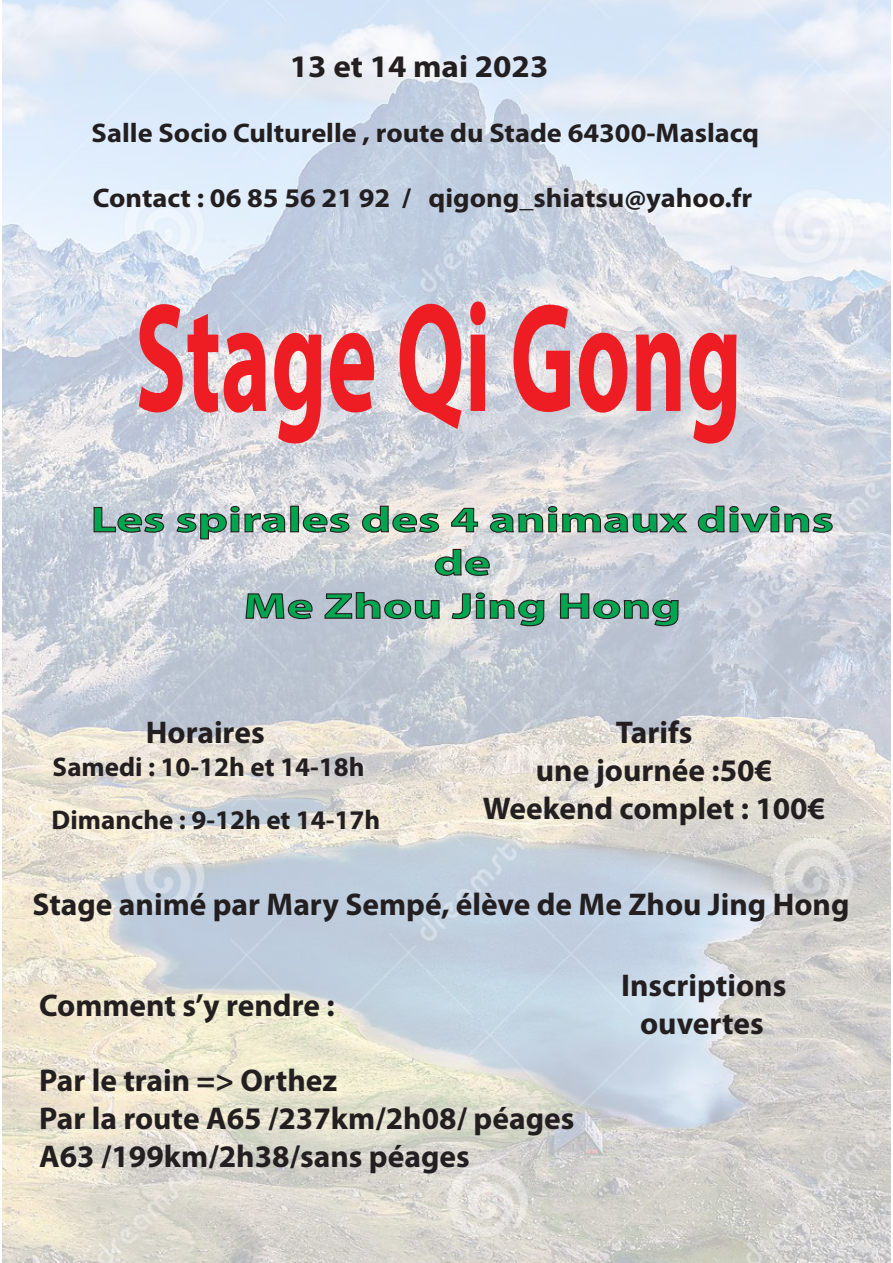
<style>
.page{position:relative;width:893px;height:1263px;background:#fff}
.page>*{position:absolute;margin:0;border:0;box-sizing:border-box;transform-origin:0 0}
.t1{font:700 156.15px "Myriad Pro";color:#ee1d23;scale:.61 1}
.t2{font:700 36px/43.2px "Myriad Pro";color:#00a54f;text-align:center;scale:1.41 1}
.t3{font:700 31.5px/37.8px "Myriad Pro";color:#231f20;text-align:center}
.t4{font:700 31.5px "Myriad Pro";color:#231f20;scale:1.05 1}
.t5{font:700 27px "Myriad Pro";color:#231f20;scale:1.05 1}
.t6{font:700 27px/53.1px "Myriad Pro";color:#231f20}
</style>
<div class="page">
<img style="left:3px;top:0;width:887px;height:1263px">
<svg style="left:93px;top:506px;width:72px;height:27px;background:#a7adb7"></svg>
<svg style="left:176px;top:505px;width:110px;height:35px;background:#bbbdc3"></svg>
<div style="left:290px;top:506px;width:9px;height:26px;border:1px solid #231f20"></div>
<svg style="left:302px;top:513px;width:48px;height:20px"></svg>
<svg style="left:361px;top:505px;width:79px;height:28px;background:#c5bfbb"></svg>
<svg style="left:450px;top:507px;width:29px;height:26px"></svg>
<svg style="left:489px;top:505px;width:200px;height:28px;background:#bbbabd"></svg>
<svg style="left:697px;top:505px;width:136px;height:28px;background:#b4b6bd"></svg>
<svg style="left:434px;top:548px;width:56px;height:28px;background:#b6b7ba"></svg>
<svg style="left:245px;top:593px;width:68px;height:27px;background:#9da3ae"></svg>
<svg style="left:324px;top:591px;width:116px;height:29px;background:#a4abb5"></svg>
<svg style="left:451px;top:592px;width:94px;height:35px;background:#b9bbbf"></svg>
<svg style="left:559px;top:593px;width:120px;height:34px;background:#acb1bc"></svg>
<p class="t4" style="left:290px;top:46px;width:248px">13 et 14 mai 2023</p>
<p class="t5" style="left:92px;top:115px;width:637px">Salle Socio Culturelle , route du Stade 64300-Maslacq</p>
<p class="t5" style="left:93px;top:180px;width:629px">Contact : 06 85 56 21 92 / qigong_shiatsu@yahoo.fr</p>
<h1 class="t1" style="left:135px;top:256px;width:996px">Stage Qi Gong</h1>
<p class="t2" style="left:91px;top:497px;width:528px">Les spirales des 4 animaux divins de<br>Me Zhou Jing Hong</p>
<p class="t3" style="left:146px;top:713px;width:120px">Horaires</p>
<p class="t6" style="left:52px;top:739px;width:330px">Samedi : 10-12h et 14-18h<br>Dimanche : 9-12h et 14-17h</p>
<p class="t3" style="left:483px;top:713px;width:344px">Tarifs<br>une journée :50€<br>Weekend complet : 100€</p>
<p class="t3" style="left:32px;top:884px;width:818px">Stage animé par Mary Sempé, élève de Me Zhou Jing Hong</p>
<p class="t3" style="left:39px;top:985px;width:297px">Comment s’y rendre :</p>
<p class="t3" style="left:39px;top:1061px;width:537px;text-align:left">Par le train =&gt; Orthez<br>Par la route A65 /237km/2h08/ péages<br>A63 /199km/2h38/sans péages</p>
<p class="t3" style="left:621px;top:965px;width:167px">Inscriptions ouvertes</p>
</div>
